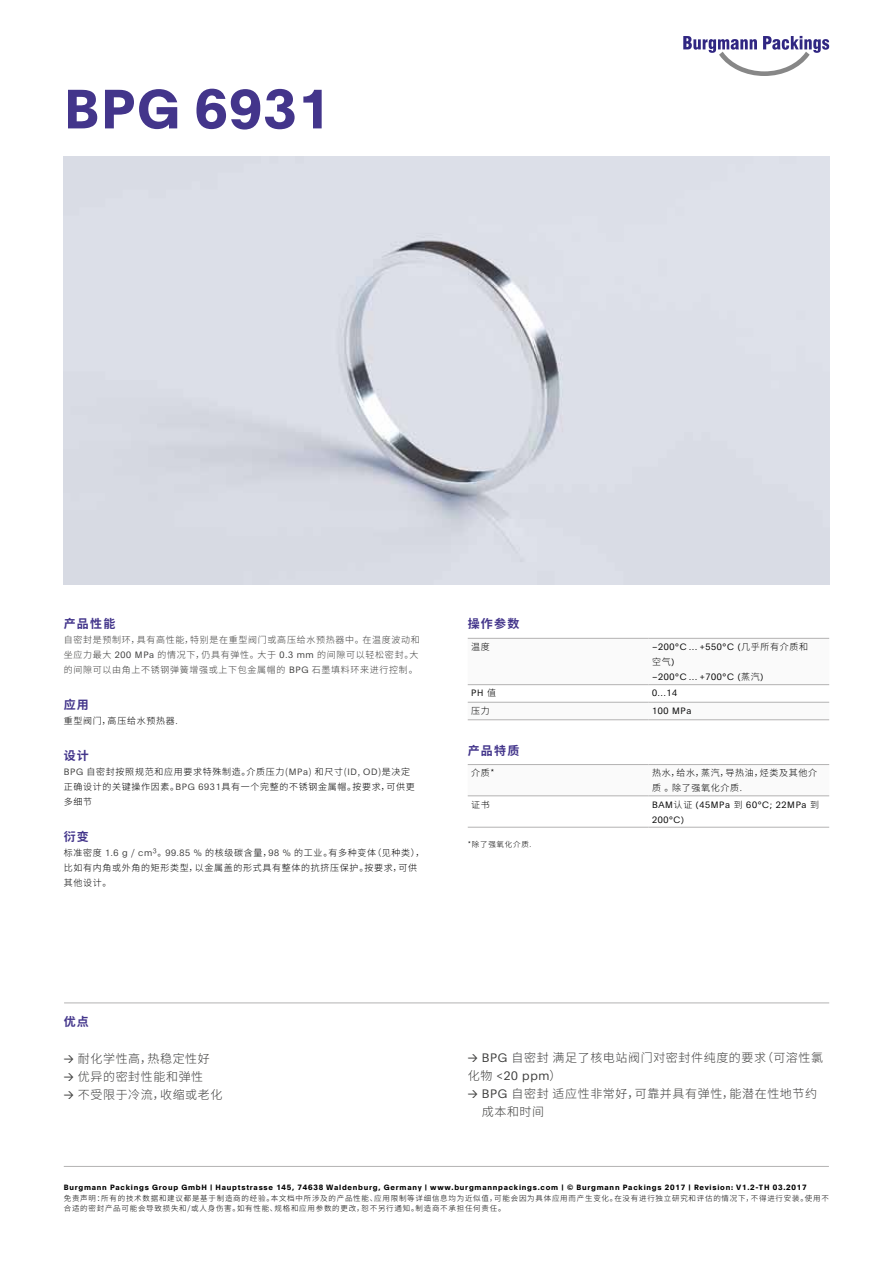
<style>
.page{position:relative;width:893px;height:1263px;background:#fff}
.page>*{position:absolute;margin:0;border:0;box-sizing:border-box;transform-origin:0 0}
.t1{font:700 54px "Plain";letter-spacing:.035em;color:#43358b}
.t2{font:300 12px/18px "Noto Sans CJ Ksc";letter-spacing:.05em;color:#3c3c3b}
.t3{font:700 12px "Noto Sans CJ Ksc";letter-spacing:.1em;color:#43358b}
.t4{font:300 12px "Plain";color:#3c3c3b}
.t5{font:300 9px/15px "Noto Sans CJ Ksc";letter-spacing:.075em;color:#000}
.t6{font:300 9px/15px "Noto Sans CJ Ksc";letter-spacing:.075em;color:#3c3c3b}
.t7{font:300 9px/15px "Plain";letter-spacing:.075em;color:#000}
.t8{font:300 7.5px/10.5px "Noto Sans CJ Ksc";letter-spacing:.1em;color:#000}
.t9{font:700 7.5px "Plain";letter-spacing:.1em;color:#000}
.s1{font-family:"Plain"}
.s2{font-family:"Plain";color:#3c3c3b}
.s3{font-family:"Noto Sans CJ Ksc"}
</style>
<div class="page">
<svg style="left:468px;top:685px;width:361px;height:17px"></svg>
<hr style="left:468px;top:638px;width:180px;height:1px;background:#b3b2b2">
<hr style="left:648px;top:638px;width:181px;height:1px;background:#b3b2b2">
<hr style="left:468px;top:684px;width:180px;height:1px;background:#b3b2b2">
<hr style="left:648px;top:684px;width:181px;height:1px;background:#b3b2b2">
<hr style="left:468px;top:702px;width:180px;height:1px;background:#b3b2b2">
<hr style="left:648px;top:702px;width:181px;height:1px;background:#b3b2b2">
<hr style="left:468px;top:719px;width:180px;height:1px;background:#b3b2b2">
<hr style="left:648px;top:719px;width:181px;height:1px;background:#b3b2b2">
<hr style="left:468px;top:764px;width:180px;height:1px;background:#b3b2b2">
<hr style="left:648px;top:764px;width:181px;height:1px;background:#b3b2b2">
<hr style="left:468px;top:795px;width:180px;height:1px;background:#b3b2b2">
<hr style="left:648px;top:795px;width:181px;height:1px;background:#b3b2b2">
<hr style="left:468px;top:827px;width:180px;height:1px;background:#b3b2b2">
<hr style="left:648px;top:827px;width:181px;height:1px;background:#b3b2b2">
<img style="left:64px;top:157px;width:765px;height:428px">
<hr style="left:64px;top:1003px;width:765px;height:1px;background:#b3b2b2">
<hr style="left:64px;top:1166px;width:765px;height:1px;background:#b3b2b2">
<svg style="left:683px;top:36px;width:146px;height:40px"></svg>
<h1 class="t1" style="left:64px;top:70px;width:268px">BPG 6931</h1>
<h2 class="t3" style="left:64px;top:617px;width:53px">产品性能</h2>
<p class="t6" style="left:64px;top:633px;width:358px">自密封是预制环，具有高性能，特别是在重型阀门或高压给水预热器中。在温度波动和坐应力最大 <span class="s1">200 MPa</span> 的情况下，仍具有弹性。大于 <span class="s1">0.3 mm</span> 的间隙可以轻松密封。大的间隙可以由角上不锈钢弹簧增强或上下包金属帽的 <span class="s1">BPG</span> 石墨填料环来进行控制。</p>
<h2 class="t3" style="left:64px;top:698px;width:27px">应用</h2>
<p class="t5" style="left:64px;top:714px;width:115px">重型阀门，高压给水预热器.</p>
<h2 class="t3" style="left:64px;top:749px;width:27px">设计</h2>
<p class="t5" style="left:64px;top:765px;width:353px"><span class="s2">BPG</span> 自密封按照规范和应用要求特殊制造。介质压力(<span class="s2">MPa</span>) 和尺寸(<span class="s2">ID</span>, <span class="s2">OD</span>)是决定正确设计的关键操作因素。<span class="s2">BPG 6931</span>具有一个完整的不锈钢金属帽。按要求，可供更多细节</p>
<h2 class="t3" style="left:64px;top:830px;width:27px">衍变</h2>
<p class="t5" style="left:64px;top:846px;width:362px">标准密度 <span class="s2">1.6 g</span> / <span class="s2">cm3</span>。<span class="s2">99.85 %</span> 的核级碳含量，<span class="s2">98 %</span> 的工业。有多种变体（见种类），比如有内角或外角的矩形类型，以金属盖的形式具有整体的抗挤压保护。按要求，可供其他设计。</p>
<h2 class="t3" style="left:468px;top:617px;width:53px">操作参数</h2>
<p class="t5" style="left:471px;top:639px;width:20px">温度</p>
<p class="t7" style="left:652px;top:639px;width:158px">–200°C … +550°C (<span class="s3">几乎所有介质和</span></p>
<p class="t5" style="left:652px;top:654px;width:24px">空气<span class="s1">)</span></p>
<p class="t7" style="left:652px;top:669px;width:113px">–200°C … +700°C (<span class="s3">蒸汽</span>)</p>
<p class="t7" style="left:471px;top:685px;width:26px">PH <span class="s3">值</span></p>
<p class="t7" style="left:652px;top:685px;width:27px">0…14</p>
<p class="t5" style="left:471px;top:703px;width:20px">压力</p>
<p class="t7" style="left:652px;top:703px;width:41px">100 MPa</p>
<h2 class="t3" style="left:468px;top:743px;width:53px">产品特质</h2>
<p class="t5" style="left:471px;top:766px;width:25px">介质*</p>
<p class="t5" style="left:652px;top:766px;width:167px">热水，给水，蒸汽，导热油，烃类及其他介质 。除了强氧化介质.</p>
<p class="t5" style="left:471px;top:797px;width:20px">证书</p>
<p class="t7" style="left:652px;top:796px;width:169px">BAM<span class="s3">认证</span> (45MPa <span class="s3">到</span> 60°C; 22MPa <span class="s3">到<br></span>200°C)</p>
<p class="t8" style="left:468px;top:839px;width:65px">*除了强氧化介质.</p>
<h2 class="t3" style="left:64px;top:1015px;width:27px">优点</h2>
<h2 class="t2" style="left:64px;top:1049px;width:148px"><span class="s1">→</span> 耐化学性高，热稳定性好</h2>
<h2 class="t2" style="left:64px;top:1067px;width:141px"><span class="s1">→</span> 优异的密封性能和弹性</h2>
<h2 class="t2" style="left:64px;top:1085px;width:160px"><span class="s1">→</span> 不受限于冷流，收缩或老化</h2>
<h2 class="t2" style="left:468px;top:1049px;width:357px"><span class="s1">→ BPG</span> 自密封 满足了核电站阀门对密封件纯度的要求（可溶性氯</h2>
<h2 class="t4" style="left:468px;top:1067px;width:95px"><span class="s3">化物</span> &lt;20 ppm<span class="s3">）</span></h2>
<h2 class="t2" style="left:482px;top:1085px;width:337px;text-indent:-14px"><span class="s1">→ BPG</span> 自密封 适应性非常好，可靠并具有弹性，能潜在性地节约成本和时间</h2>
<p class="t9" style="left:64px;top:1182px;width:744px">Burgmann Packings Group GmbH | Hauptstrasse 145, 74638 Waldenburg, Germany | www.burgmannpackings.com | © Burgmann Packings 2017 | Revision: V1.2-TH 03.2017</p>
<p class="t8" style="left:64px;top:1193px;width:766px">免责声明：所有的技术数据和建议都是基于制造商的经验。本文档中所涉及的产品性能、应用限制等详细信息均为近似值，可能会因为具体应用而产生变化。在没有进行独立研究和评估的情况下，不得进行安装。使用不合适的密封产品可能会导致损失和/或人身伤害。如有性能、规格和应用参数的更改，恕不另行通知。制造商不承担任何责任。</p>
</div>
